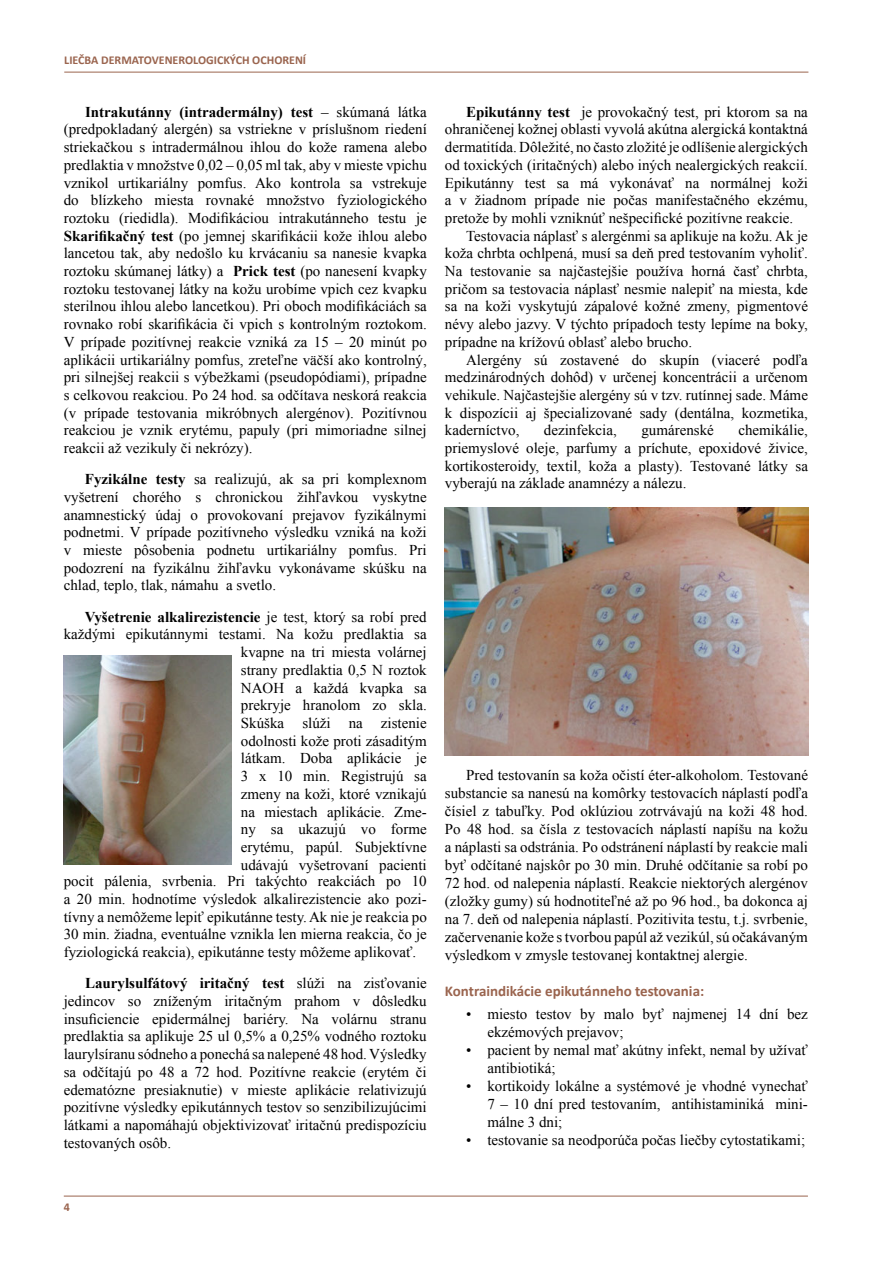
<style>
.page{position:relative;width:893px;height:1263px;background:#fff}
.page>*{position:absolute;margin:0;border:0;box-sizing:border-box;transform-origin:0 0}
.t1{font:15px/17.7px "Times New Roman";color:#000;text-align:justify}
.t2{font:700 15px "Times New Roman";color:#000}
.t3{font:700 15px "Calibri";color:#9a644e}
.t4{font:700 12px "Calibri";color:#9a644e}
.s1{font-weight:700}
.s2{font-weight:400}
</style>
<div class="page">
<hr style="left:64px;top:72px;width:744px;height:1px;background:#9a644e">
<hr style="left:64px;top:1196px;width:744px;height:1px;background:#9a644e">
<img style="left:64px;top:656px;width:167px;height:208px">
<img style="left:445px;top:507px;width:363px;height:249px">
<p class="t4" style="left:64px;top:52px;width:243px">LIEČBA DERMATOVENEROLOGICKÝCH OCHORENÍ</p>
<p class="t1" style="left:64px;top:103px;width:365px;text-indent:21px"><span class="s1">Intrakutánny (intradermálny) test</span> – skúmaná látka (predpokladaný alergén) sa vstriekne v príslušnom riedení striekačkou s intradermálnou ihlou do kože ramena alebo predlaktia v množstve 0,02 – 0,05 ml tak, aby v mieste vpichu vznikol urtikariálny pomfus. Ako kontrola sa vstrekuje do blízkeho miesta rovnaké množstvo fyziologického roztoku (riedidla). Modifikáciou intrakutánneho testu je <span class="s1">Skarifikačný test</span> (po jemnej skarifikácii kože ihlou alebo lancetou tak, aby nedošlo ku krvácaniu sa nanesie kvapka roztoku skúmanej látky) a <span class="s1">Prick test</span> (po nanesení kvapky roztoku testovanej látky na kožu urobíme vpich cez kvapku sterilnou ihlou alebo lancetkou). Pri oboch modifikáciách sa rovnako robí skarifikácia či vpich s kontrolným roztokom.<br>V prípade pozitívnej reakcie vzniká za 15 – 20 minút po aplikácii urtikariálny pomfus, zreteľne väčší ako kontrolný, pri silnejšej reakcii s výbežkami (pseudopódiami), prípadne s celkovou reakciou. Po 24 hod. sa odčítava neskorá reakcia (v prípade testovania mikróbnych alergénov). Pozitívnou reakciou je vznik erytému, papuly (pri mimoriadne silnej reakcii až vezikuly či nekrózy).</p>
<p class="t1" style="left:64px;top:470px;width:365px;text-indent:21px"><span class="s1">Fyzikálne testy</span> sa realizujú, ak sa pri komplexnom vyšetrení chorého s chronickou žihľavkou vyskytne anamnestický údaj o provokovaní prejavov fyzikálnymi podnetmi. V prípade pozitívneho výsledku vzniká na koži v mieste pôsobenia podnetu urtikariálny pomfus. Pri podozrení na fyzikálnu žihľavku vykonávame skúšku na chlad, teplo, tlak, námahu a svetlo.</p>
<p class="t2" style="left:85px;top:606px;width:343px">Vyšetrenie alkalirezistencie <span class="s2">je test, ktorý sa robí pred</span></p>
<p class="t1" style="left:64px;top:625px;width:365px">každými epikutánnymi testami. Na kožu predlaktia sa</p>
<p class="t1" style="left:241px;top:643px;width:187px">kvapne na tri miesta volárnej</p>
<p class="t1" style="left:241px;top:661px;width:187px">strany predlaktia 0,5 N roztok</p>
<p class="t1" style="left:241px;top:678px;width:187px">NAOH a každá kvapka sa</p>
<p class="t1" style="left:241px;top:696px;width:187px">prekryje hranolom zo skla.</p>
<p class="t1" style="left:241px;top:714px;width:187px">Skúška slúži na zistenie</p>
<p class="t1" style="left:241px;top:732px;width:187px">odolnosti kože proti zásaditým</p>
<p class="t1" style="left:241px;top:749px;width:187px">látkam. Doba aplikácie je</p>
<p class="t1" style="left:241px;top:767px;width:187px">3 x 10 min. Registrujú sa</p>
<p class="t1" style="left:241px;top:785px;width:187px">zmeny na koži, ktoré vznikajú</p>
<p class="t1" style="left:241px;top:802px;width:187px">na miestach aplikácie. Zme-</p>
<p class="t1" style="left:241px;top:820px;width:187px">ny sa ukazujú vo forme</p>
<p class="t1" style="left:241px;top:838px;width:187px">erytému, papúl. Subjektívne</p>
<p class="t1" style="left:241px;top:855px;width:187px">udávajú vyšetrovaní pacienti</p>
<p class="t1" style="left:64px;top:872px;width:365px">pocit pálenia, svrbenia. Pri takýchto reakciách po 10</p>
<p class="t1" style="left:64px;top:890px;width:365px">a 20 min. hodnotíme výsledok alkalirezistencie ako pozi-</p>
<p class="t1" style="left:64px;top:908px;width:365px">tívny a nemôžeme lepiť epikutánne testy.Ak nie je reakcia po</p>
<p class="t1" style="left:64px;top:925px;width:365px">30 min. žiadna, eventuálne vznikla len mierna reakcia, čo je</p>
<p class="t1" style="left:64px;top:943px;width:354px">fyziologická reakcia), epikutánne testy môžeme aplikovať.</p>
<p class="t1" style="left:64px;top:974px;width:365px;text-indent:21px"><span class="s1">Laurylsulfátový iritačný test</span> slúži na zisťovanie jedincov so zníženým iritačným prahom v dôsledku insuficiencie epidermálnej bariéry. Na volárnu stranu predlaktia sa aplikuje 25 ul 0,5% a 0,25% vodného roztoku laurylsíranu sódneho a ponechá sa nalepené 48 hod. Výsledky sa odčítajú po 48 a 72 hod. Pozitívne reakcie (erytém či edematózne presiaknutie) v mieste aplikácie relativizujú pozitívne výsledky epikutánnych testov so senzibilizujúcimi látkami a napomáhajú objektivizovať iritačnú predispozíciu testovaných osôb.</p>
<p class="t1" style="left:466px;top:103px;width:343px"><span class="s1">Epikutánny test</span> je provokačný test, pri ktorom sa na</p>
<p class="t1" style="left:445px;top:120px;width:365px">ohraničenej kožnej oblasti vyvolá akútna alergická kontaktná</p>
<p class="t1" style="left:445px;top:138px;width:365px">dermatitída. Dôležité, no často zložité je odlíšenie alergických</p>
<p class="t1" style="left:445px;top:156px;width:365px">od toxických (iritačných) alebo iných nealergických reakcií.</p>
<p class="t1" style="left:445px;top:173px;width:365px">Epikutánny test sa má vykonávať na normálnej koži</p>
<p class="t1" style="left:445px;top:191px;width:365px">a v žiadnom prípade nie počas manifestačného ekzému,</p>
<p class="t1" style="left:445px;top:209px;width:350px">pretože by mohli vzniknúť nešpecifické pozitívne reakcie.</p>
<p class="t1" style="left:466px;top:226px;width:343px">Testovacia náplasť s alergénmi sa aplikuje na kožu. Ak je</p>
<p class="t1" style="left:445px;top:244px;width:365px">koža chrbta ochlpená, musí sa deň pred testovaním vyholiť.</p>
<p class="t1" style="left:445px;top:262px;width:365px">Na testovanie sa najčastejšie používa horná časť chrbta,</p>
<p class="t1" style="left:445px;top:280px;width:365px">pričom sa testovacia náplasť nesmie nalepiť na miesta, kde</p>
<p class="t1" style="left:445px;top:297px;width:365px">sa na koži vyskytujú zápalové kožné zmeny, pigmentové</p>
<p class="t1" style="left:445px;top:315px;width:365px">névy alebo jazvy. V týchto prípadoch testy lepíme na boky,</p>
<p class="t1" style="left:445px;top:333px;width:249px">prípadne na krížovú oblasť alebo brucho.</p>
<p class="t1" style="left:466px;top:350px;width:343px">Alergény sú zostavené do skupín (viaceré podľa</p>
<p class="t1" style="left:445px;top:368px;width:365px">medzinárodných dohôd) v určenej koncentrácii a určenom</p>
<p class="t1" style="left:445px;top:386px;width:365px">vehikule. Najčastejšie alergény sú v tzv. rutínnej sade. Máme</p>
<p class="t1" style="left:445px;top:403px;width:365px">k dispozícii aj špecializované sady (dentálna, kozmetika,</p>
<p class="t1" style="left:445px;top:421px;width:76px">kaderníctvo,</p>
<p class="t1" style="left:544px;top:421px;width:74px">dezinfekcia,</p>
<p class="t1" style="left:641px;top:421px;width:74px">gumárenské</p>
<p class="t1" style="left:445px;top:421px;width:365px;text-indent:293px">chemikálie, priemyslové oleje, parfumy a príchute, epoxidové živice, kortikosteroidy, textil, koža a plasty). Testované látky sa vyberajú na základe anamnézy a nálezu.</p>
<p class="t1" style="left:445px;top:766px;width:365px;text-indent:21px">Pred testovanín sa koža očistí éter-alkoholom. Testované substancie sa nanesú na komôrky testovacích náplastí podľa čísiel z tabuľky. Pod oklúziou zotrvávajú na koži 48 hod.<br>Po 48 hod. sa čísla z testovacích náplastí napíšu na kožu a náplasti sa odstránia. Po odstránení náplastí by reakcie mali byť odčítané najskôr po 30 min. Druhé odčítanie sa robí po 72 hod. od nalepenia náplastí. Reakcie niektorých alergénov (zložky gumy) sú hodnotiteľné až po 96 hod., ba dokonca aj na 7. deň od nalepenia náplastí. Pozitivita testu, t.j. svrbenie, začervenanie kože s tvorbou papúl až vezikúl, sú očakávaným výsledkom v zmysle testovanej kontaktnej alergie.</p>
<p class="t3" style="left:445px;top:981px;width:261px">Kontraindikácie epikutánneho testovania:</p>
<p class="t1" style="left:487px;top:1004px;width:322px;text-indent:-21px">• miesto testov by malo byť najmenej 14 dní bez ekzémových prejavov;</p>
<p class="t1" style="left:487px;top:1040px;width:322px;text-indent:-21px">• pacient by nemal mať akútny infekt, nemal by užívať antibiotiká;</p>
<p class="t1" style="left:487px;top:1076px;width:322px;text-indent:-21px">• kortikoidy lokálne a systémové je vhodné vynechať 7 – 10 dní pred testovaním, antihistaminiká mini&shy;málne 3 dni;</p>
<p class="t1" style="left:466px;top:1130px;width:341px">• testovanie sa neodporúča počas liečby cytostatikami;</p>
<p class="t4" style="left:64px;top:1199px;width:8px">4</p>
</div>
